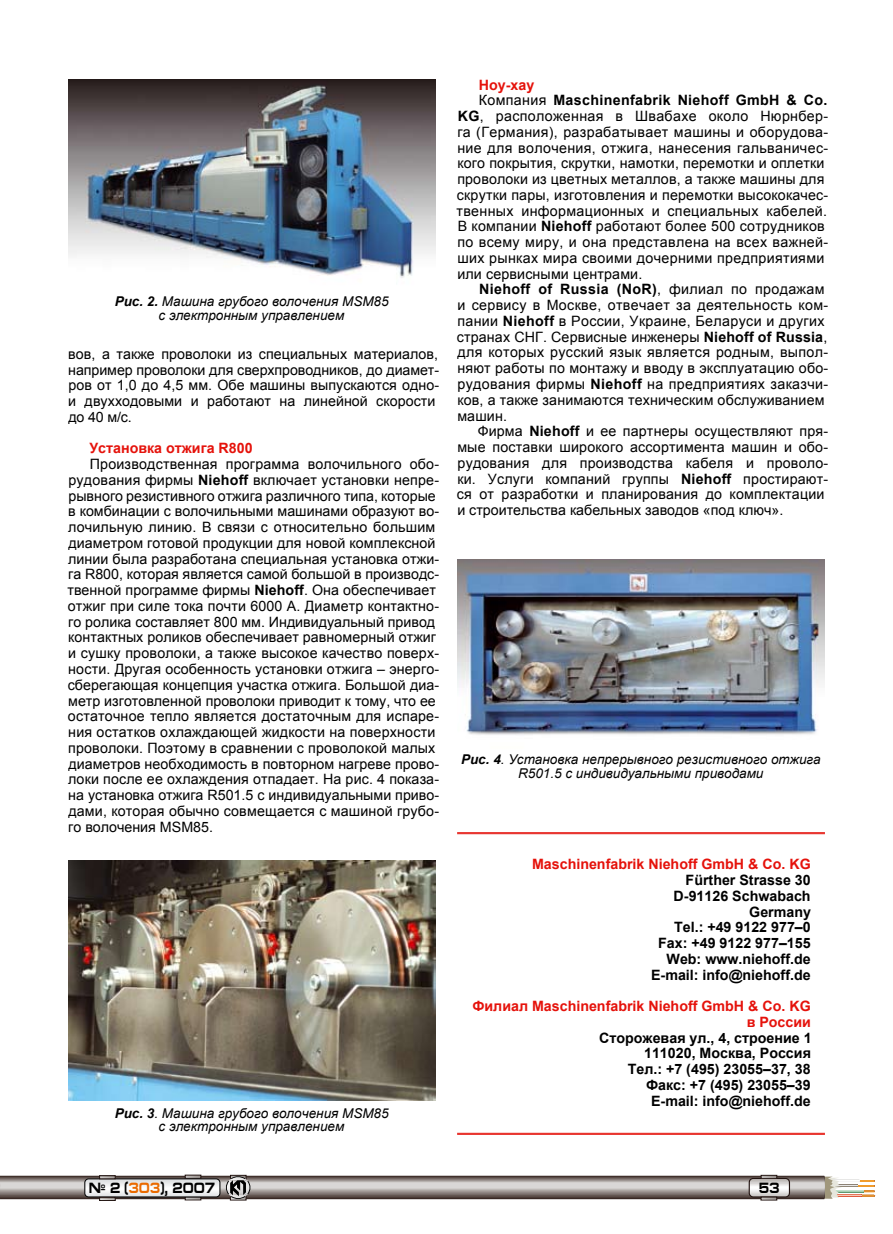
<style>
.page{position:relative;width:893px;height:1234px;background:#fff}
.page>*{position:absolute;margin:0;border:0;box-sizing:border-box;transform-origin:0 0}
.t1{font:700 15px "Europe Ext";color:#000;scale:.8 1}
.t2{font:14.25px/15.8px "Arial";letter-spacing:.01em;color:#000}
.t3{font:700 14.25px/15.8px "Arial";color:#000;text-align:right}
.t4{font:700 14.25px/15.8px "Arial";color:#e5120b;text-align:right}
.t5{font:700 14.25px "Arial";letter-spacing:.025em;color:#000}
.t6{font:italic 13.5px/13.5px "Arial";color:#000;text-align:center}
.s1{font-weight:700}
.s2{font-weight:400}
.s3{color:#ea6a00}
</style>
<div class="page">
<img style="left:68px;top:79px;width:368px;height:199px">
<img style="left:68px;top:860px;width:368px;height:239px">
<img style="left:457px;top:560px;width:368px;height:175px">
<hr style="left:457px;top:832px;width:368px;height:1px;background:#e5120b">
<hr style="left:457px;top:833px;width:368px;height:1px;background:#e5120b">
<hr style="left:457px;top:1132px;width:368px;height:1px;background:#e5120b">
<hr style="left:457px;top:1133px;width:368px;height:1px;background:#e5120b">
<svg style="left:0;top:1174px;width:875px;height:26px;background:#a7a19d"></svg>
<p class="t6" style="left:115px;top:294px;width:275px"><span class="s1">Рис. 2.</span> Машина грубого волочения MSM85 с электронным управлением</p>
<p class="t2" style="left:68px;top:346px;width:372px">вов, а также проволоки из специальных материалов, например проволоки для сверхпроводников, до диамет&shy;ров от 1,0 до 4,5 мм. Обе машины выпускаются одно&shy;и двухходовыми и работают на линейной скорости до 40 м/с.</p>
<p class="t4" style="left:89px;top:441px;width:165px">Установка отжига R800</p>
<p class="t2" style="left:67px;top:456px;width:373px;text-indent:22px">Производственная программа волочильного обо&shy;рудования фирмы <span class="s1">Niehoff</span> включает установки непре&shy;рывного резистивного отжига различного типа, которые в комбинации с волочильными машинами образуют во&shy;лочильную линию. В связи с относительно большим диаметром готовой продукции для новой комплексной линии была разработана специальная установка отжи&shy;га R800, которая является самой большой в производс&shy;твенной программе фирмы <span class="s1">Niehoff</span>. Она обеспечивает отжиг при силе тока почти 6000 А. Диаметр контактно&shy;го ролика составляет 800 мм. Индивидуальный привод контактных роликов обеспечивает равномерный отжиг и сушку проволоки, а также высокое качество поверх&shy;ности. Другая особенность установки отжига – энерго&shy;сберегающая концепция участка отжига. Большой диа&shy;метр изготовленной проволоки приводит к тому, что ее остаточное тепло является достаточным для испаре&shy;ния остатков охлаждающей жидкости на поверхности проволоки. Поэтому в сравнении с проволокой малых диаметров необходимость в повторном нагреве прово&shy;локи после ее охлаждения отпадает. На рис. 4 показа&shy;на установка отжига R501.5 с индивидуальными приво&shy;дами, которая обычно совмещается с машиной грубо&shy;го волочения MSM85.</p>
<p class="t6" style="left:115px;top:1106px;width:275px"><span class="s1">Рис. 3</span>. Машина грубого волочения MSM85 с электронным управлением</p>
<p class="t4" style="left:479px;top:77px;width:57px">Ноу-хау</p>
<p class="t5" style="left:479px;top:91px;width:350px"><span class="s2">Компания</span> Maschinenfabrik Niehoff GmbH &amp; Co.</p>
<p class="t2" style="left:458px;top:108px;width:372px"><span class="s1">KG</span>, расположенная в Швабахе около Нюрнбер-</p>
<p class="t2" style="left:457px;top:124px;width:372px">га (Германия), разрабатывает машины и оборудова-</p>
<p class="t2" style="left:457px;top:140px;width:372px">ние для волочения, отжига, нанесения гальваничес-</p>
<p class="t2" style="left:457px;top:155px;width:369px">кого покрытия, скрутки, намотки, перемотки и оплетки</p>
<p class="t2" style="left:457px;top:171px;width:369px">проволоки из цветных металлов, а также машины для</p>
<p class="t2" style="left:457px;top:187px;width:373px">скрутки пары, изготовления и перемотки высококачес-</p>
<p class="t2" style="left:456px;top:203px;width:372px">твенных информационных и специальных кабелей.</p>
<p class="t2" style="left:458px;top:218px;width:369px">В компании <span class="s1">Niehoff</span> работают более 500 сотрудников</p>
<p class="t2" style="left:457px;top:234px;width:372px">по всему миру, и она представлена на всех важней-</p>
<p class="t2" style="left:457px;top:250px;width:369px">ших рынках мира своими дочерними предприятиями</p>
<p class="t2" style="left:457px;top:266px;width:186px">или сервисными центрами.</p>
<p class="t5" style="left:479px;top:280px;width:347px">Niehoff of Russia (NoR)<span class="s2">, филиал по продажам</span></p>
<p class="t2" style="left:457px;top:297px;width:372px">и сервису в Москве, отвечает за деятельность ком-</p>
<p class="t2" style="left:457px;top:313px;width:369px">пании <span class="s1">Niehoff</span> в России, Украине, Беларуси и других</p>
<p class="t2" style="left:457px;top:329px;width:372px">странах СНГ. Сервисные инженеры <span class="s1">Niehoff of Russia</span>,</p>
<p class="t2" style="left:457px;top:344px;width:372px">для которых русский язык является родным, выпол-</p>
<p class="t2" style="left:457px;top:360px;width:372px">няют работы по монтажу и вводу в эксплуатацию обо-</p>
<p class="t2" style="left:458px;top:376px;width:372px">рудования фирмы <span class="s1">Niehoff</span> на предприятиях заказчи-</p>
<p class="t2" style="left:457px;top:392px;width:369px">ков, а также занимаются техническим обслуживанием</p>
<p class="t2" style="left:457px;top:407px;width:51px">машин.</p>
<p class="t2" style="left:478px;top:423px;width:352px">Фирма <span class="s1">Niehoff</span> и ее партнеры осуществляют пря-</p>
<p class="t2" style="left:457px;top:439px;width:372px">мые поставки широкого ассортимента машин и обо-</p>
<p class="t2" style="left:458px;top:455px;width:372px">рудования для производства кабеля и проволо-</p>
<p class="t2" style="left:457px;top:470px;width:372px">ки. Услуги компаний группы <span class="s1">Niehoff</span> простирают-</p>
<p class="t2" style="left:457px;top:486px;width:369px">ся от разработки и планирования до комплектации</p>
<p class="t2" style="left:457px;top:502px;width:327px">и строительства кабельных заводов «под ключ».</p>
<p class="t6" style="left:461px;top:752px;width:361px"><span class="s1">Рис. 4</span>. Установка непрерывного резистивного отжига<br>R501.5 с индивидуальными приводами</p>
<p class="t4" style="left:532px;top:856px;width:280px">Maschinenfabrik Niehoff GmbH &amp; Co. KG</p>
<p class="t3" style="left:651px;top:872px;width:161px">Fürther Strasse 30<br>D-91126 Schwabach<br>Germany<br>Tel.: +49 9122 977–0<br>Fax: +49 9122 977–155<br>Web: www.niehoff.de<br>E-mail: info@niehoff.de</p>
<p class="t4" style="left:472px;top:998px;width:340px">Филиал Maschinenfabrik Niehoff GmbH &amp; Co. KG в России</p>
<p class="t3" style="left:599px;top:1029px;width:214px">Сторожевая ул., 4, строение 1<br>111020, Москва, Россия<br>Тел.: +7 (495) 23055–37, 38<br>Факс: +7 (495) 23055–39<br>E-mail: info@niehoff.de</p>
<p class="t1" style="left:89px;top:1179px;width:160px">№ 2 (<span class="s3">303</span>), 2007</p>
<p class="t1" style="left:759px;top:1179px;width:28px">53</p>
</div>
